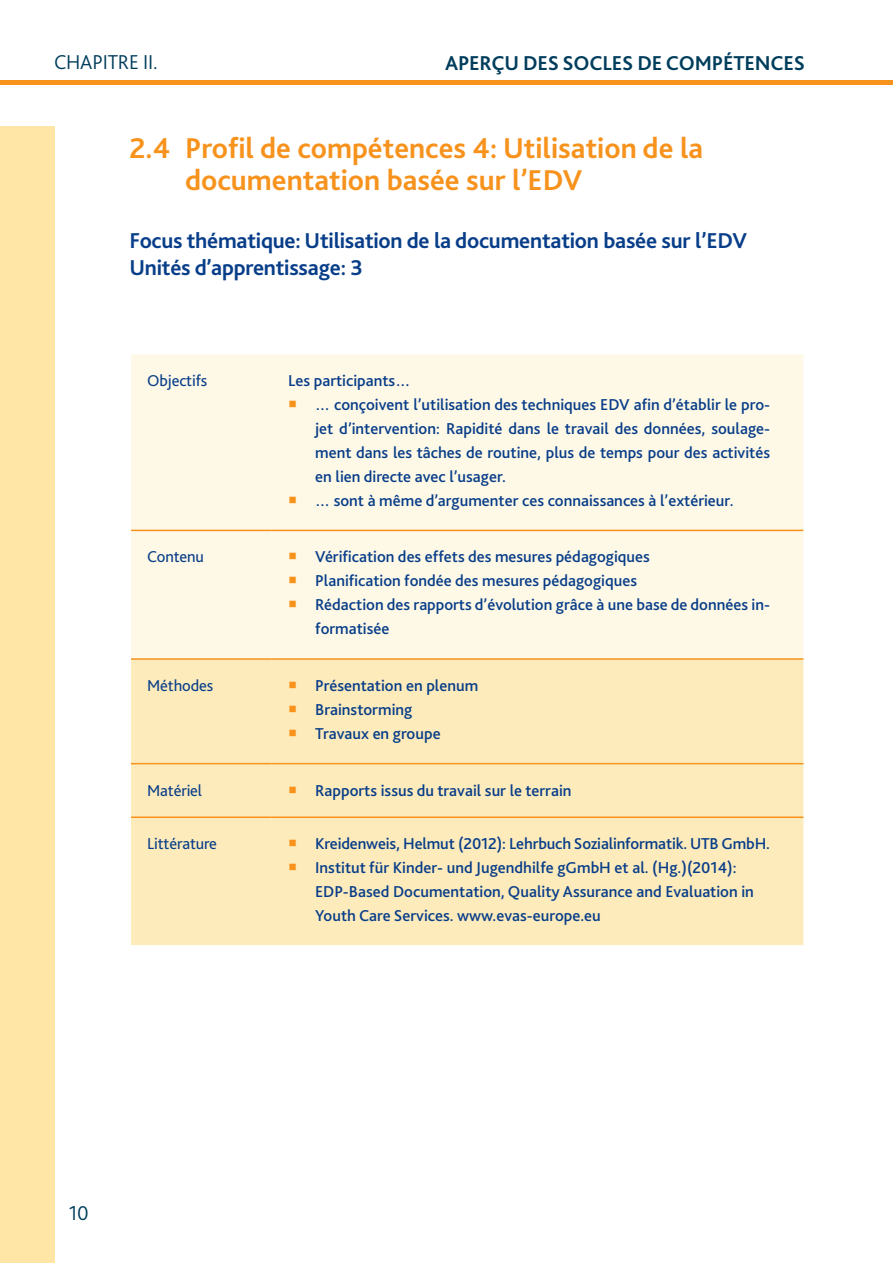
<style>
.page{position:relative;width:893px;height:1263px;background:#fff}
.page>*{position:absolute;margin:0;border:0;box-sizing:border-box;transform-origin:0 0}
.t1{font:700 30px/31.5px "Bliss 2";color:#f7931d}
.t2{font:700 22.5px/27px "Bliss 2";letter-spacing:-.01em;color:#083e89}
.t3{font:700 21px "Bliss 2";letter-spacing:-.01em;color:#003d5c}
.t4{font:300 21px "Bliss 2";letter-spacing:-.01em;color:#003d5c}
.t5{font:500 16.5px/24px "Bliss 2";color:#083e89}
.t6{font:16.5px "Bliss 2";letter-spacing:-.01em;color:#083e89}
</style>
<div class="page">
<hr style="left:0;top:81px;width:893px;height:4px;background:#f7931d">
<div style="left:0;top:126px;width:54px;height:1137px;background:#ffe5a6"></div>
<div style="left:131px;top:354px;width:672px;height:304px;background:#fef8e6"></div>
<div style="left:131px;top:660px;width:672px;height:285px;background:#feebbb"></div>
<hr style="left:131px;top:530px;width:140px;height:1px;background:#f7931d">
<hr style="left:271px;top:530px;width:532px;height:1px;background:#f7931d">
<hr style="left:131px;top:658px;width:140px;height:2px;background:#f7931d">
<hr style="left:271px;top:658px;width:532px;height:2px;background:#f7931d">
<hr style="left:131px;top:763px;width:140px;height:1px;background:#f7931d">
<hr style="left:271px;top:763px;width:532px;height:1px;background:#f7931d">
<hr style="left:131px;top:816px;width:140px;height:2px;background:#f7931d">
<hr style="left:271px;top:816px;width:532px;height:2px;background:#f7931d">
<svg style="left:290px;top:400px;width:6px;height:7px"></svg>
<svg style="left:290px;top:496px;width:6px;height:7px"></svg>
<svg style="left:290px;top:553px;width:6px;height:6px"></svg>
<svg style="left:290px;top:577px;width:6px;height:6px"></svg>
<svg style="left:290px;top:601px;width:6px;height:6px"></svg>
<svg style="left:290px;top:682px;width:6px;height:6px"></svg>
<svg style="left:290px;top:706px;width:6px;height:6px"></svg>
<svg style="left:290px;top:730px;width:6px;height:6px"></svg>
<svg style="left:290px;top:786px;width:6px;height:7px"></svg>
<svg style="left:290px;top:840px;width:6px;height:6px"></svg>
<svg style="left:290px;top:864px;width:6px;height:6px"></svg>
<p class="t4" style="left:54px;top:49px;width:105px">CHAPITRE II .</p>
<p class="t3" style="left:445px;top:50px;width:359px">Aperçu des socles de compétences</p>
<h1 class="t1" style="left:185px;top:132px;width:520px;text-indent:-56px">2.4 Profil de compétences 4: Utilisation de la documentation basée sur l’EDV</h1>
<h2 class="t2" style="left:130px;top:227px;width:619px">Focus thématique: Utilisation de la documentation basée sur l’EDV<br>Unités d’apprentissage: 3</h2>
<p class="t6" style="left:147px;top:370px;width:61px">Objectifs</p>
<p class="t5" style="left:315px;top:368px;width:456px;text-indent:-27px">Les participants…<br>… conçoivent l’utilisation des techniques EDV afin d’établir le pro&shy;jet d’intervention: Rapidité dans le travail des données, soulage&shy;ment dans les tâches de routine, plus de temps pour des activités en lien directe avec l’usager.<br>… sont à même d’argumenter ces connaissances à l’extérieur.</p>
<p class="t6" style="left:147px;top:547px;width:58px">Contenu</p>
<p class="t5" style="left:315px;top:544px;width:456px">Vérification des effets des mesures pédagogiques<br>Planification fondée des mesures pédagogiques<br>Rédaction des rapports d’évolution grâce à une base de données in&shy;formatisée</p>
<p class="t6" style="left:147px;top:675px;width:67px">Méthodes</p>
<p class="t5" style="left:315px;top:673px;width:165px">Présentation en plenum<br>Brainstorming<br>Travaux en groupe</p>
<p class="t6" style="left:147px;top:780px;width:56px">Matériel</p>
<p class="t5" style="left:315px;top:778px;width:258px">Rapports issus du travail sur le terrain</p>
<p class="t6" style="left:147px;top:833px;width:71px">Littérature</p>
<p class="t5" style="left:315px;top:831px;width:456px">Kreidenweis, Helmut (2012): Lehrbuch Sozialinformatik. UTB GmbH.<br>Institut für Kinder- und Jugendhilfe gGmbH et al. (Hg.)(2014):<br>EDP-Based Documentation, Quality Assurance and Evaluation in Youth Care Services. www.evas-europe.eu</p>
<p class="t4" style="left:69px;top:1200px;width:21px">10</p>
</div>
